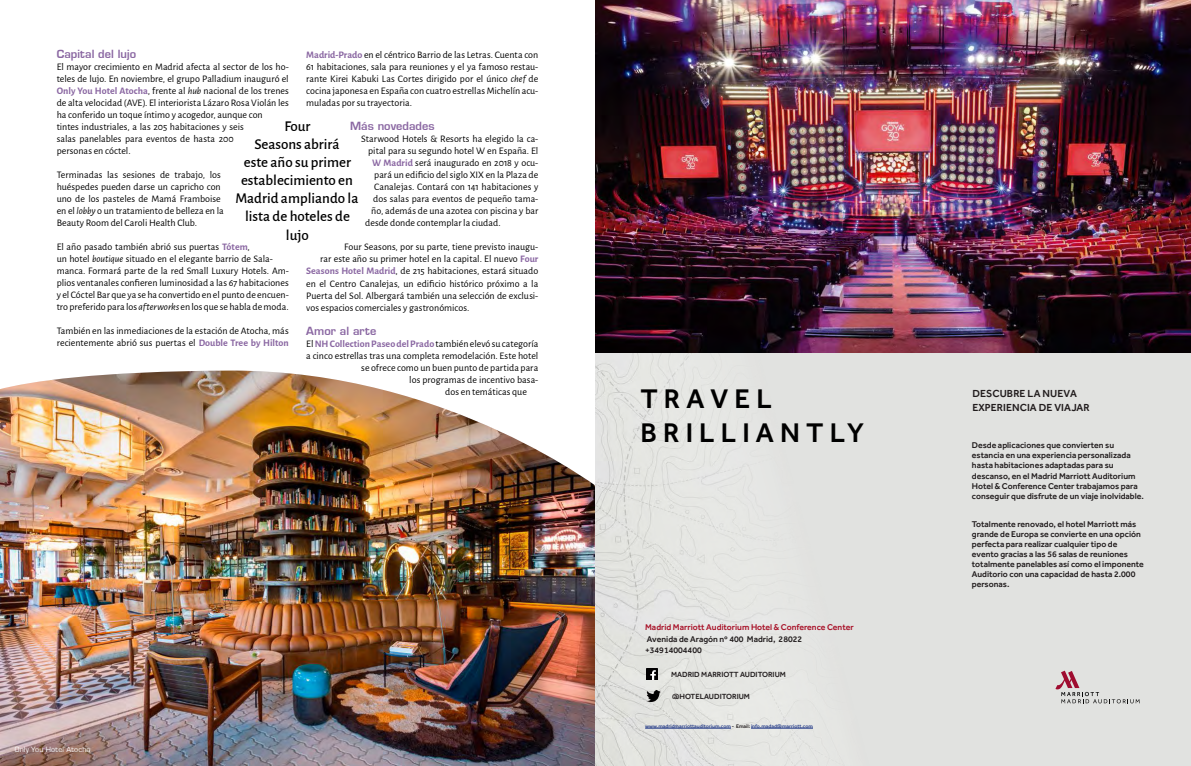
<style>
.page{position:relative;width:1191px;height:766px;background:#fff}
.page>*{position:absolute;margin:0;border:0;box-sizing:border-box;transform-origin:0 0}
.t1{font:500 27.9px/33.5px "Effra";letter-spacing:.22em;color:#000}
.t2{font:500 15px/18px "Alegreya Sans";color:#000;text-align:center}
.t3{font:700 11px "Euromode";letter-spacing:.005em;color:#8a67a2}
.t4{font:500 10.6px/14.4px "Effra";letter-spacing:.005em;color:#211c1d}
.t5{font:10px/12px "Alegreya Sans";color:#000}
.t6{font:500 8.7px/10.1px "Effra";color:#211c1d}
.t7{font:500 8.7px "Effra";color:#a81027}
.t8{font:500 7.7px "Effra";color:#211c1d}
.t9{font:7px "Euromode Plain";letter-spacing:.02em;color:#fff}
.t10{font:500 5.3px "Effra";letter-spacing:-.005em;color:#273e8a}
.s1{font-weight:700;color:#8a67a2}
.s2{font-style:italic}
.s3{font-style:inherit}
.s4{color:#211c1d}
</style>
<div class="page">
<img style="left:0;top:370px;width:595px;height:395px">
<div style="left:595px;top:0;width:596px;height:765px;background:#e1e2e0"></div>
<img style="left:595px;top:0;width:596px;height:353px">
<svg style="left:1055px;top:670px;width:84px;height:33px"></svg>
<hr style="left:645px;top:727px;width:86px;height:1px;background:#273e8a">
<hr style="left:751px;top:727px;width:62px;height:1px;background:#273e8a">
<svg style="left:647px;top:690px;width:13px;height:11px"></svg>
<svg style="left:646px;top:668px;width:11px;height:11px"></svg>
<p class="t3" style="left:57px;top:47px;width:81px">Capital del lujo</p>
<p class="t5" style="left:57px;top:60px;width:234px">El mayor crecimiento en Madrid afecta al sector de los ho&shy;teles de lujo. En noviembre, el grupo Palladium inauguró el <span class="s1">Only You Hotel Atocha</span>, frente al <span class="s2">hub</span> nacional de los trenes de alta velocidad (AVE). El interiorista Lázaro Rosa Violán les ha conferido un toque íntimo y acogedor, aunque con<br>tintes industriales, a las 205 habitaciones y seis<br>salas panelables para eventos de hasta 200<br>personas en cóctel.</p>
<p class="t5" style="left:57px;top:168px;width:168px">Terminadas las sesiones de trabajo, los huéspedes pueden darse un capricho con uno de los pasteles de Mamá Framboise en el <span class="s2">lobby</span> o un tratamiento de belleza en la Beauty Room del Caroli Health Club.</p>
<p class="t5" style="left:57px;top:240px;width:233px">El año pasado también abrió sus puertas <span class="s1">Tótem</span>,<br>un hotel <span class="s2">boutique</span> situado en el elegante barrio de Sala&shy;manca. Formará parte de la red Small Luxury Hotels. Am&shy;plios ventanales confieren luminosidad a las 67 habitaciones y el Cóctel Bar que ya se ha convertido en el punto de encuen&shy;tro preferido para los <span class="s2">afterworks</span> en los que se habla de moda.</p>
<p class="t5" style="left:57px;top:324px;width:234px">También en las inmediaciones de la estación de Atocha, más recientemente abrió sus puertas el <span class="s1">Double Tree by Hilton</span></p>
<p class="t5" style="left:306px;top:49px;width:234px;text-align:justify"><span class="s1">Madrid-Prado</span> en el céntrico Barrio de las Letras. Cuenta con 61 habitaciones, sala para reuniones y el ya famoso restau&shy;rante Kirei Kabuki Las Cortes dirigido por el único <span class="s2">chef</span> de cocina japonesa en España con cuatro estrellas Michelín acu&shy;muladas por su trayectoria.</p>
<p class="t3" style="left:350px;top:119px;width:86px">Más novedades</p>
<p class="t5" style="left:361px;top:133px;width:178px">Starwood Hotels &amp; Resorts ha elegido la ca-</p>
<p class="t5" style="left:368px;top:145px;width:171px">pital para su segundo hotel W en España. El</p>
<p class="t5" style="left:372px;top:157px;width:167px"><span class="s1">W Madrid</span> será inaugurado en 2018 y ocu-</p>
<p class="t5" style="left:374px;top:169px;width:165px">pará un edificio del siglo <span class="s3">XIX</span> en la Plaza de</p>
<p class="t5" style="left:374px;top:181px;width:166px">Canalejas. Contará con 141 habitaciones y</p>
<p class="t5" style="left:373px;top:193px;width:166px">dos salas para eventos de pequeño tama-</p>
<p class="t5" style="left:371px;top:205px;width:169px">ño, además de una azotea con piscina y bar</p>
<p class="t5" style="left:365px;top:217px;width:137px">desde donde contemplar la ciudad.</p>
<p class="t5" style="left:344px;top:241px;width:195px">Four Seasons, por su parte, tiene previsto inaugu-</p>
<p class="t5" style="left:320px;top:253px;width:219px">rar este año su primer hotel en la capital. El nuevo <span class="s1">Four</span></p>
<p class="t5" style="left:306px;top:265px;width:234px"><span class="s1">Seasons Hotel Madrid</span>, de 215 habitaciones, estará situado</p>
<p class="t5" style="left:306px;top:277px;width:233px">en el Centro Canalejas, un edificio histórico próximo a la</p>
<p class="t5" style="left:306px;top:289px;width:233px">Puerta del Sol. Albergará también una selección de exclusi-</p>
<p class="t5" style="left:306px;top:301px;width:165px">vos espacios comerciales y gastronómicos.</p>
<p class="t3" style="left:306px;top:323px;width:72px">Amor al arte</p>
<p class="t5" style="left:306px;top:337px;width:233px">El <span class="s1">NH Collection Paseo del Prado</span> también elevó su categoría</p>
<p class="t5" style="left:306px;top:349px;width:234px">a cinco estrellas tras una completa remodelación. Este hotel</p>
<p class="t5" style="left:361px;top:361px;width:178px">se ofrece como un buen punto de partida para</p>
<p class="t5" style="left:409px;top:373px;width:131px">los programas de incentivo basa-</p>
<p class="t5" style="left:445px;top:385px;width:83px">dos en temáticas que</p>
<h2 class="t2" style="left:235px;top:117px;width:124px">Four<br>Seasons abrirá<br>este año su primer establecimiento en<br>Madrid ampliando la lista de hoteles de lujo</h2>
<p class="t9" style="left:15px;top:745px;width:77px">Only You Hotel Atocha</p>
<h1 class="t1" style="left:640px;top:381px;width:225px">TRAVEL<br>BRILLIANTLY</h1>
<p class="t7" style="left:645px;top:621px;width:210px">Madrid Marriott Auditorium Hotel &amp; Conference Center</p>
<p class="t6" style="left:645px;top:632px;width:159px;line-height:11.5px">Avenida de Aragón nº 400 Madrid, 28022 +34914004400</p>
<p class="t8" style="left:671px;top:669px;width:116px">MADRID MARRIOTT AUDITORIUM</p>
<p class="t8" style="left:672px;top:691px;width:79px">@HOTELAUDITORIUM</p>
<p class="t10" style="left:645px;top:722px;width:169px">www.madridmarriottauditorium.com <span class="s4">- Email:</span> info.madad@marriott.com</p>
<p class="t4" style="left:972px;top:385px;width:119px">DESCUBRE LA NUEVA<br>EXPERIENCIA DE VIAJAR</p>
<p class="t6" style="left:972px;top:440px;width:173px">Desde aplicaciones que convierten su estancia en una experiencia personalizada hasta habitaciones adaptadas para su descanso, en el Madrid Marriott Auditorium Hotel &amp; Conference Center trabajamos para conseguir que disfrute de un viaje inolvidable.</p>
<p class="t6" style="left:972px;top:518px;width:173px">Totalmente renovado, el hotel Marriott más grande de Europa se convierte en una opción perfecta para realizar cualquier tipo de evento gracias a las 56 salas de reuniones totalmente panelables así como el imponente Auditorio con una capacidad de hasta 2.000 personas.</p>
</div>
